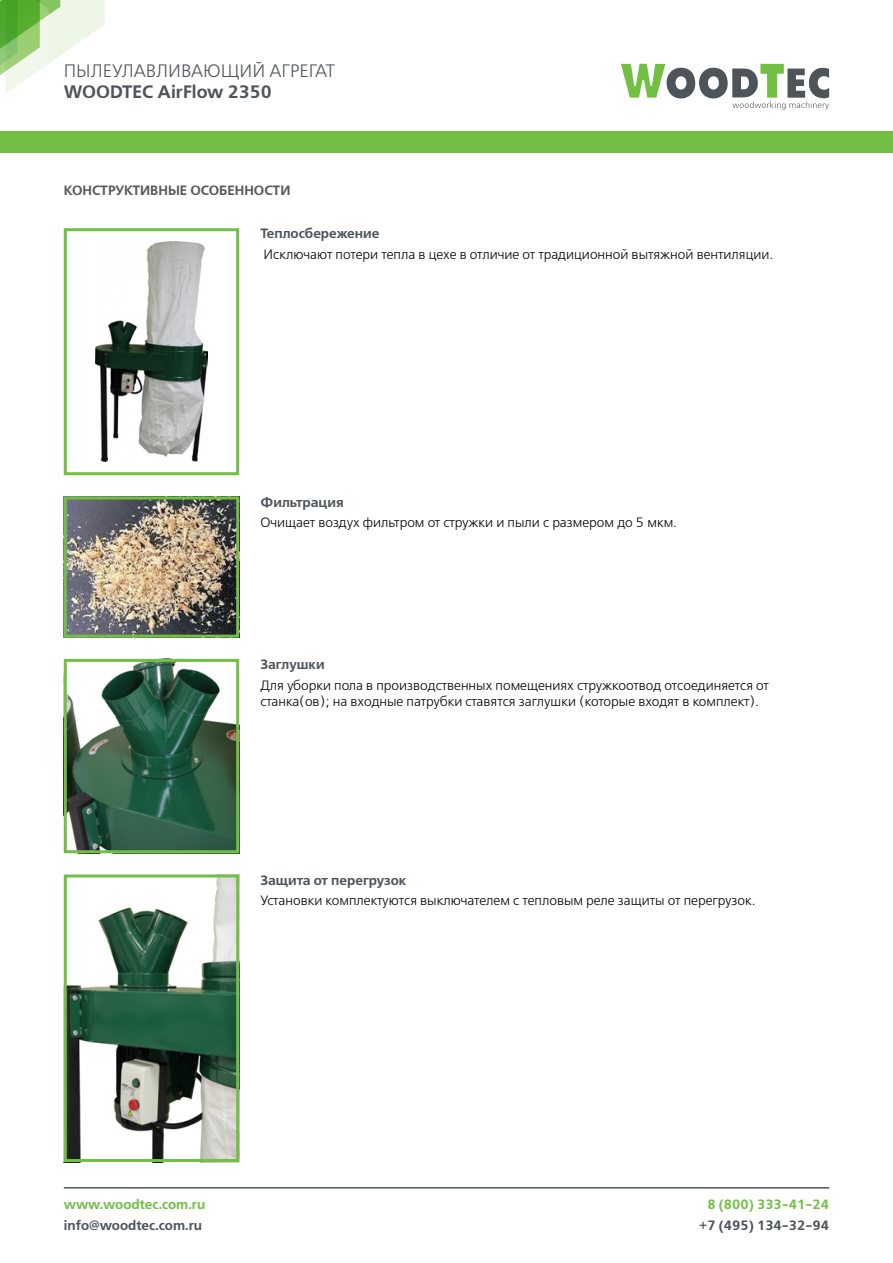
<style>
.page{position:relative;width:893px;height:1263px;background:#fff}
.page>*{position:absolute;margin:0;border:0;box-sizing:border-box;transform-origin:0 0}
.t1{font:18px "Free Set Light C";color:#4d555b}
.t2{font:18px "Free Set Demi C";color:#4d555b}
.t3{font:13.5px/16.2px "Free Set Light C";color:#000}
.t4{font:13.5px "Free Set Demi C";color:#4d555b}
.t5{font:13.5px "Free Set Demi C";color:#72bf44}
.t6{font:13.5px "Free Set Demi C";color:#58595b}
</style>
<div class="page">
<svg style="left:0;top:0;width:105px;height:93px"></svg>
<svg style="left:621px;top:64px;width:208px;height:46px"></svg>
<div style="left:0;top:131px;width:893px;height:21px;background:#72bf44"></div>
<hr style="left:64px;top:1187px;width:765px;height:1px;background:#4d555b">
<img style="left:95px;top:241px;width:113px;height:221px">
<div style="left:64px;top:228px;width:175px;height:247px;border:3px solid #72bf44"></div>
<img style="left:68px;top:500px;width:167px;height:134px">
<div style="left:64px;top:496px;width:175px;height:142px;border:3px solid #72bf44"></div>
<img style="left:68px;top:663px;width:167px;height:186px">
<div style="left:64px;top:659px;width:175px;height:194px;border:3px solid #72bf44"></div>
<img style="left:68px;top:878px;width:167px;height:280px">
<div style="left:64px;top:874px;width:175px;height:288px;border:3px solid #72bf44"></div>
<h1 class="t1" style="left:64px;top:61px;width:273px">ПЫЛЕУЛАВЛИВАЮЩИЙ АГРЕГАТ</h1>
<h1 class="t2" style="left:64px;top:82px;width:210px">WOODTEC AirFlow 2350</h1>
<p class="t6" style="left:64px;top:183px;width:228px">КОНСТРУКТИВНЫЕ ОСОБЕННОСТИ</p>
<p class="t4" style="left:260px;top:226px;width:121px">Теплосбережение</p>
<p class="t3" style="left:264px;top:247px;width:511px">Исключают потери тепла в цехе в отличие от традиционной вытяжной вентиляции.</p>
<p class="t4" style="left:260px;top:494px;width:85px">Фильтрация</p>
<p class="t3" style="left:260px;top:515px;width:418px">Очищает воздух фильтром от стружки и пыли с размером до 5 мкм.</p>
<p class="t4" style="left:260px;top:657px;width:66px">Заглушки</p>
<p class="t3" style="left:260px;top:677px;width:510px">Для уборки пола в производственных помещениях стружкоотвод отсоединяется от станка(ов); на входные патрубки ставятся заглушки (которые входят в комплект).</p>
<p class="t4" style="left:260px;top:872px;width:148px">Защита от перегрузок</p>
<p class="t3" style="left:260px;top:893px;width:497px">Установки комплектуются выключателем с тепловым реле защиты от перегрузок.</p>
<p class="t5" style="left:64px;top:1197px;width:143px">www.woodtec.com.ru</p>
<p class="t4" style="left:64px;top:1218px;width:140px">info@woodtec.com.ru</p>
<p class="t5" style="left:707px;top:1197px;width:123px">8 (800) 333-41-24</p>
<p class="t4" style="left:699px;top:1217px;width:131px">+7 (495) 134-32-94</p>
</div>
